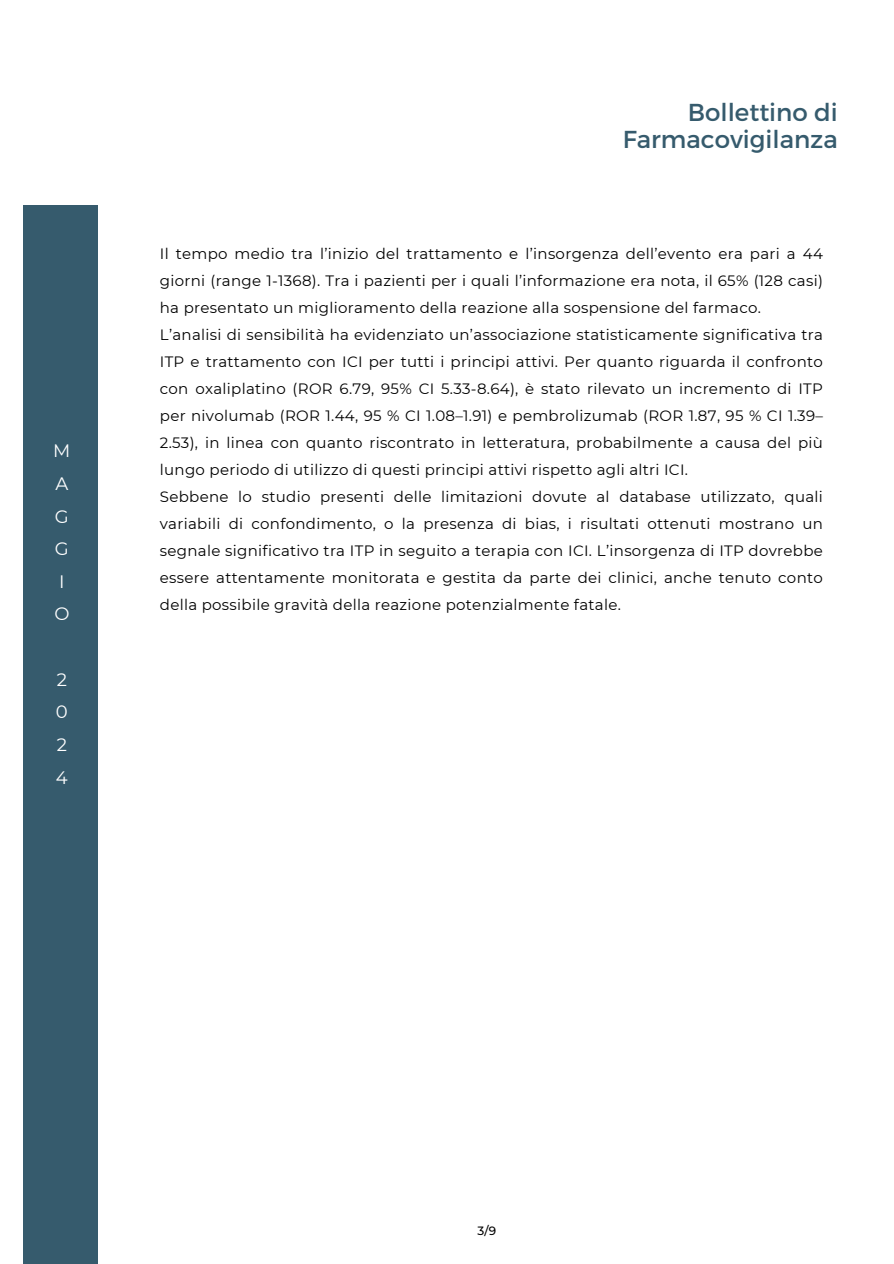
<style>
.page{position:relative;width:894px;height:1264px;background:#fff}
.page>*{position:absolute;margin:0;border:0;box-sizing:border-box;transform-origin:0 0}
.t1{font:24.45px/27px "Montserrat";color:#365b6d;text-align:right}
.t2{font:18px/32.7px "Montserrat";color:#fff}
.t3{font:15px/27px "Montserrat";letter-spacing:.02em;color:#000}
.t4{font:500 12px "Montserrat";color:#000}
</style>
<div class="page">
<div style="left:23px;top:206px;width:74px;height:1057px;background:#365b6d"></div>
<h4 class="t2" style="left:53px;top:434px;width:19px">M<br>A<br>G<br>G<br>I<br>O</h4>
<p class="t2" style="left:56px;top:663px;width:13px;text-align:justify">2<br>0<br>2<br>4</p>
<h1 class="t1" style="left:622px;top:97px;width:216px">Bollettino di<br>Farmacovigilanza</h1>
<h2 class="t3" style="left:160px;top:240px;width:664px">Il tempo medio tra l’inizio del trattamento e l’insorgenza dell’evento era pari a 44 giorni (range 1-1368). Tra i pazienti per i quali l’informazione era nota, il 65% (128 casi) ha presentato un miglioramento della reazione alla sospensione del farmaco.<br>L’analisi di sensibilità ha evidenziato un’associazione statisticamente significativa tra ITP e trattamento con ICI per tutti i principi attivi. Per quanto riguarda il confronto con oxaliplatino (ROR 6.79, 95% CI 5.33-8.64), è stato rilevato un incremento di ITP per nivolumab (ROR 1.44, 95 % CI 1.08–1.91) e pembrolizumab (ROR 1.87, 95 % CI 1.39– 2.53), in linea con quanto riscontrato in letteratura, probabilmente a causa del più lungo periodo di utilizzo di questi principi attivi rispetto agli altri ICI.<br>Sebbene lo studio presenti delle limitazioni dovute al database utilizzato, quali variabili di confondimento, o la presenza di bias, i risultati ottenuti mostrano un segnale significativo tra ITP in seguito a terapia con ICI. L’insorgenza di ITP dovrebbe essere attentamente monitorata e gestita da parte dei clinici, anche tenuto conto della possibile gravità della reazione potenzialmente fatale.</h2>
<h3 class="t4" style="left:477px;top:1223px;width:20px">3/9</h3>
</div>
